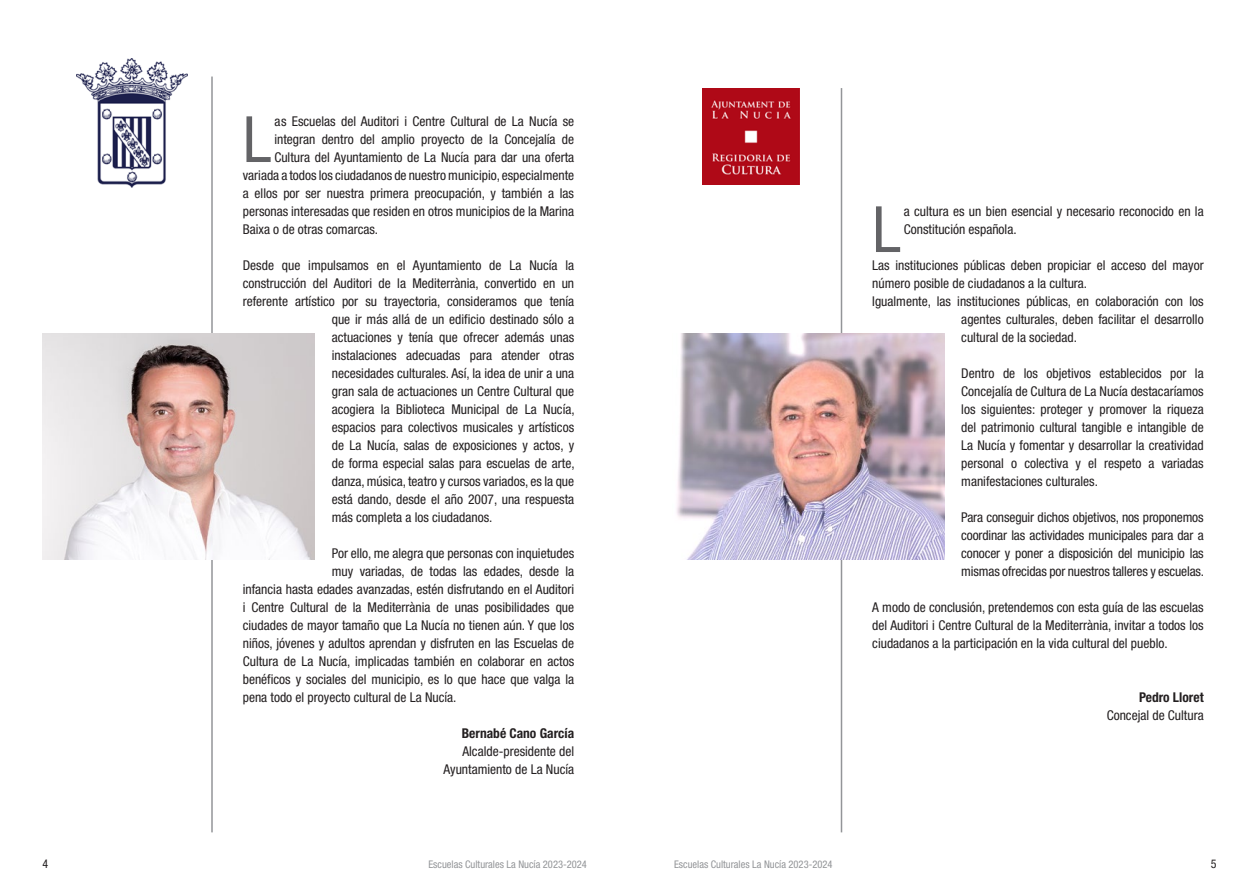
<style>
.page{position:relative;width:1259px;height:893px;background:#fff}
.page>*{position:absolute;margin:0;border:0;box-sizing:border-box;transform-origin:0 0}
.t1{font:condensed 63.9px "Helvetica Neue";color:#636366}
.t2{font:condensed 13.5px/18px "Helvetica Neue";color:#231f20;text-align:justify}
.t3{font:condensed 13.5px "Helvetica Neue LT Std";color:#231f20}
.t4{font:700 condensed 13.5px "Helvetica Neue LT Std";color:#231f20}
.t5{font:700 condensed 13.5px "Helvetica Neue";color:#231f20}
.t6{font:condensed 12px "Helvetica Neue";color:#231f20}
.t7{font:condensed 10.5px "Helvetica Neue";color:#939598}
</style>
<div class="page">
<img style="left:702px;top:88px;width:97px;height:97px">
<img style="left:77px;top:58px;width:110px;height:129px">
<hr style="left:211px;top:77px;width:2px;height:755px;background:#939598">
<img style="left:43px;top:334px;width:272px;height:225px">
<hr style="left:840px;top:88px;width:2px;height:744px;background:#939598">
<img style="left:676px;top:334px;width:268px;height:225px">
<p class="t1" style="left:243px;top:102px;width:30px">L</p>
<p class="t2" style="left:274px;top:112px;width:301px">as Escuelas del Auditori i Centre Cultural de La Nucía se</p>
<p class="t2" style="left:274px;top:130px;width:301px">integran dentro del amplio proyecto de la Concejalía de</p>
<p class="t2" style="left:274px;top:148px;width:301px">Cultura del Ayuntamiento de La Nucía para dar una oferta</p>
<p class="t2" style="left:243px;top:166px;width:333px">variada a todos los ciudadanos de nuestro municipio, especialmente</p>
<p class="t2" style="left:243px;top:184px;width:333px">a ellos por ser nuestra primera preocupación, y también a las</p>
<p class="t2" style="left:243px;top:202px;width:333px">personas interesadas que residen en otros municipios de la Marina</p>
<p class="t2" style="left:243px;top:220px;width:137px">Baixa o de otras comarcas.</p>
<p class="t2" style="left:243px;top:256px;width:333px">Desde que impulsamos en el Ayuntamiento de La Nucía la</p>
<p class="t2" style="left:243px;top:274px;width:333px">construcción del Auditori de la Mediterrània, convertido en un</p>
<p class="t2" style="left:243px;top:292px;width:333px">referente artístico por su trayectoria, consideramos que tenía</p>
<p class="t2" style="left:332px;top:310px;width:244px">que ir más allá de un edificio destinado sólo a</p>
<p class="t2" style="left:332px;top:328px;width:244px">actuaciones y tenía que ofrecer además unas</p>
<p class="t2" style="left:332px;top:346px;width:244px">instalaciones adecuadas para atender otras</p>
<p class="t2" style="left:332px;top:364px;width:244px">necesidades culturales. Así, la idea de unir a una</p>
<p class="t2" style="left:332px;top:382px;width:244px">gran sala de actuaciones un Centre Cultural que</p>
<p class="t2" style="left:332px;top:400px;width:244px">acogiera la Biblioteca Municipal de La Nucía,</p>
<p class="t2" style="left:332px;top:418px;width:244px">espacios para colectivos musicales y artísticos</p>
<p class="t2" style="left:332px;top:436px;width:244px">de La Nucía, salas de exposiciones y actos, y</p>
<p class="t2" style="left:332px;top:454px;width:244px">de forma especial salas para escuelas de arte,</p>
<p class="t2" style="left:332px;top:472px;width:244px">danza, música, teatro y cursos variados, es la que</p>
<p class="t2" style="left:332px;top:490px;width:244px">está dando, desde el año 2007, una respuesta</p>
<p class="t2" style="left:332px;top:508px;width:162px">más completa a los ciudadanos.</p>
<p class="t2" style="left:332px;top:544px;width:244px">Por ello, me alegra que personas con inquietudes</p>
<p class="t2" style="left:332px;top:562px;width:244px">muy variadas, de todas las edades, desde la</p>
<p class="t2" style="left:243px;top:580px;width:333px">infancia hasta edades avanzadas, estén disfrutando en el Auditori</p>
<p class="t2" style="left:243px;top:598px;width:333px">i Centre Cultural de la Mediterrània de unas posibilidades que</p>
<p class="t2" style="left:243px;top:616px;width:333px">ciudades de mayor tamaño que La Nucía no tienen aún. Y que los</p>
<p class="t2" style="left:243px;top:634px;width:333px">niños, jóvenes y adultos aprendan y disfruten en las Escuelas de</p>
<p class="t2" style="left:243px;top:652px;width:333px">Cultura de La Nucía, implicadas también en colaborar en actos</p>
<p class="t2" style="left:243px;top:670px;width:333px">benéficos y sociales del municipio, es lo que hace que valga la</p>
<p class="t2" style="left:243px;top:688px;width:215px">pena todo el proyecto cultural de La Nucía.</p>
<p class="t4" style="left:462px;top:725px;width:114px">Bernabé Cano García</p>
<p class="t3" style="left:462px;top:743px;width:113px">Alcalde-presidente del</p>
<p class="t3" style="left:443px;top:761px;width:132px">Ayuntamiento de La Nucía</p>
<p class="t1" style="left:872px;top:192px;width:30px">L</p>
<p class="t2" style="left:904px;top:202px;width:301px">a cultura es un bien esencial y necesario reconocido en la<br>Constitución española.</p>
<p class="t2" style="left:872px;top:256px;width:333px">Las instituciones públicas deben propiciar el acceso del mayor número posible de ciudadanos a la cultura.</p>
<p class="t2" style="left:961px;top:292px;width:244px;text-indent:-89px">Igualmente, las instituciones públicas, en colaboración con los agentes culturales, deben facilitar el desarrollo cultural de la sociedad.</p>
<p class="t2" style="left:961px;top:364px;width:244px">Dentro de los objetivos establecidos por la Concejalía de Cultura de La Nucía destacaríamos los siguientes: proteger y promover la riqueza del patrimonio cultural tangible e intangible de La Nucía y fomentar y desarrollar la creatividad personal o colectiva y el respeto a variadas manifestaciones culturales.</p>
<p class="t2" style="left:961px;top:508px;width:244px">Para conseguir dichos objetivos, nos proponemos coordinar las actividades municipales para dar a conocer y poner a disposición del municipio las mismas ofrecidas por nuestros talleres y escuelas.</p>
<p class="t2" style="left:872px;top:598px;width:333px">A modo de conclusión, pretendemos con esta guía de las escuelas del Auditori i Centre Cultural de la Mediterrània, invitar a todos los ciudadanos a la participación en la vida cultural del pueblo.</p>
<p class="t5" style="left:1139px;top:689px;width:66px">Pedro Lloret</p>
<p class="t2" style="left:1106px;top:706px;width:98px">Concejal de Cultura</p>
<p class="t6" style="left:43px;top:857px;width:7px">4</p>
<p class="t7" style="left:428px;top:858px;width:160px">Escuelas Culturales La Nucía 2023-2024</p>
<p class="t7" style="left:674px;top:858px;width:160px">Escuelas Culturales La Nucía 2023-2024</p>
<p class="t6" style="left:1210px;top:857px;width:7px">5</p>
</div>
